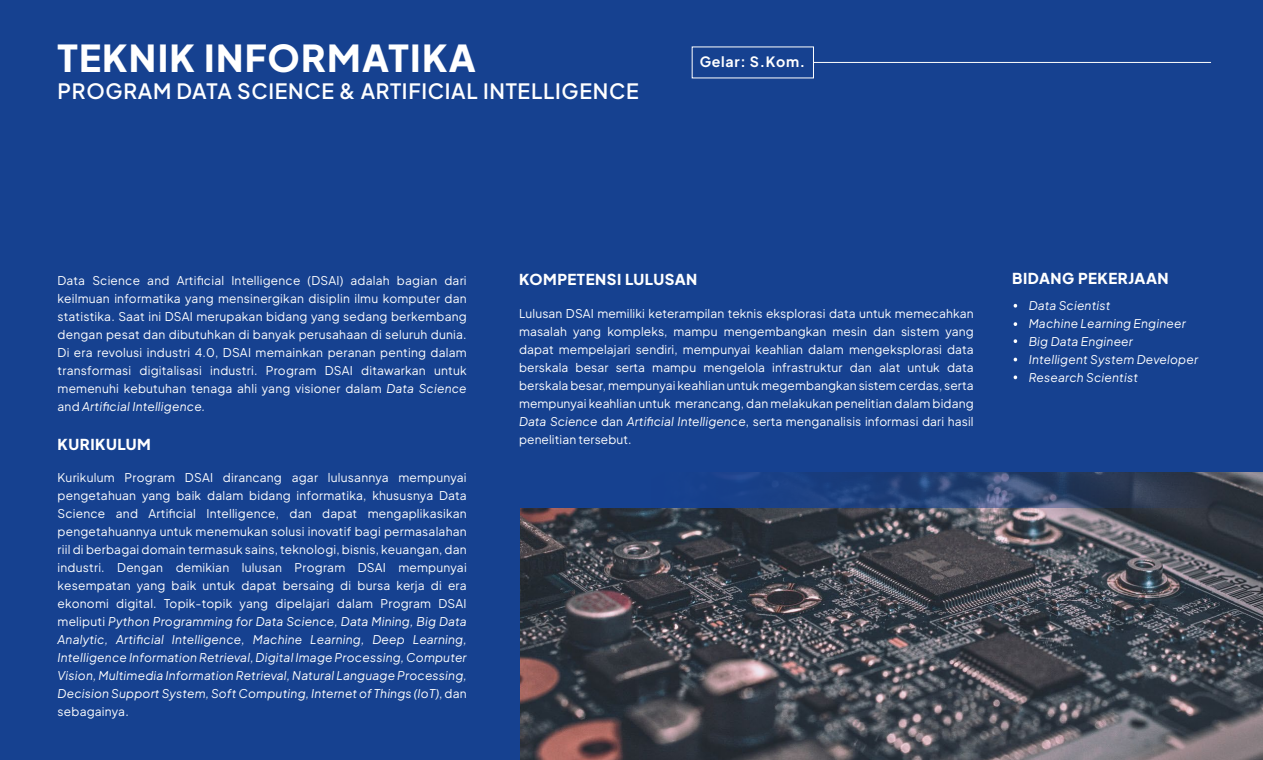
<style>
.page{position:relative;width:1263px;height:760px;background:#164190}
.page>*{position:absolute;margin:0;border:0;box-sizing:border-box;transform-origin:0 0}
.t1{font:800 36.9px "Plus Jakarta Sans";letter-spacing:.035em;color:#fff}
.t2{font:600 21px "Plus Jakarta Sans";letter-spacing:.035em;color:#fff}
.t3{font:800 15px "Plus Jakarta Sans";letter-spacing:.035em;color:#fff}
.t4{font:700 14.25px "Plus Jakarta Sans";letter-spacing:.05em;color:#fff}
.t5{font:12px/18px "Plus Jakarta Sans";letter-spacing:.015em;color:#fff;text-align:justify}
.t6{font:italic 12px/18px "Plus Jakarta Sans";letter-spacing:.015em;color:#fff}
.s1{font-style:italic}
</style>
<div class="page">
<hr style="left:813px;top:62px;width:398px;height:1px;background:#fff">
<svg style="left:1013px;top:304px;width:5px;height:4px"></svg>
<svg style="left:1013px;top:322px;width:5px;height:4px"></svg>
<svg style="left:1013px;top:339px;width:5px;height:4px"></svg>
<svg style="left:1013px;top:358px;width:5px;height:3px"></svg>
<svg style="left:1013px;top:375px;width:5px;height:4px"></svg>
<img style="left:520px;top:472px;width:743px;height:288px">
<svg style="left:520px;top:472px;width:708px;height:35px"></svg>
<h1 class="t1" style="left:58px;top:28px;width:420px">TEKNIK INFORMATIKA</h1>
<h2 class="t2" style="left:58px;top:74px;width:583px">PROGRAM DATA SCIENCE &amp; ARTIFICIAL INTELLIGENCE</h2>
<p class="t4" style="left:700px;top:50px;width:107px">Gelar: S.Kom.</p>
<p class="t5" style="left:58px;top:270px;width:411px">Data Science and Artificial Intelligence (DSAI) adalah bagian dari keilmuan informatika yang mensinergikan disiplin ilmu komputer dan statistika. Saat ini DSAI merupakan bidang yang sedang berkembang dengan pesat dan dibutuhkan di banyak perusahaan di seluruh dunia.<br>Di era revolusi industri 4.0, DSAI memainkan peranan penting dalam transformasi digitalisasi industri. Program DSAI ditawarkan untuk memenuhi kebutuhan tenaga ahli yang visioner dalam <span class="s1">Data Science </span>and <span class="s1">Artificial Intelligence.</span></p>
<p class="t3" style="left:58px;top:432px;width:95px">KURIKULUM</p>
<p class="t5" style="left:58px;top:467px;width:411px">Kurikulum Program DSAI dirancang agar lulusannya mempunyai pengetahuan yang baik dalam bidang informatika, khususnya Data Science and Artificial Intelligence, dan dapat mengaplikasikan pengetahuannya untuk menemukan solusi inovatif bagi permasalahan riil di berbagai domain termasuk sains, teknologi, bisnis, keuangan, dan industri. Dengan demikian lulusan Program DSAI mempunyai kesempatan yang baik untuk dapat bersaing di bursa kerja di era ekonomi digital. Topik-topik yang dipelajari dalam Program DSAI meliputi <span class="s1">Python Programming for Data Science, Data Mining, Big Data Analytic, Artificial Intelligence, Machine Learning, Deep Learning, Intelligence Information Retrieval, Digital Image Processing, Computer Vision, Multimedia Information Retrieval, Natural Language Processing, Decision Support System, Soft Computing, Internet of Things (IoT)</span>, dan sebagainya.</p>
<p class="t3" style="left:519px;top:267px;width:180px">KOMPETENSI LULUSAN</p>
<p class="t3" style="left:1012px;top:266px;width:158px">BIDANG PEKERJAAN</p>
<p class="t5" style="left:519px;top:303px;width:456px">Lulusan DSAI memiliki keterampilan teknis eksplorasi data untuk memecahkan masalah yang kompleks, mampu mengembangkan mesin dan sistem yang dapat mempelajari sendiri, mempunyai keahlian dalam mengeksplorasi data berskala besar serta mampu mengelola infrastruktur dan alat untuk data berskala besar, mempunyai keahlian untuk megembangkan sistem cerdas, serta mempunyai keahlian untuk merancang, dan melakukan penelitian dalam bidang <span class="s1">Data Science</span> dan <span class="s1">Artificial Intelligence</span>, serta menganalisis informasi dari hasil penelitian tersebut.</p>
<p class="t6" style="left:1029px;top:295px;width:171px">Data Scientist<br>Machine Learning Engineer<br>Big Data Engineer<br>Intelligent System Developer<br>Research Scientist</p>
</div>
